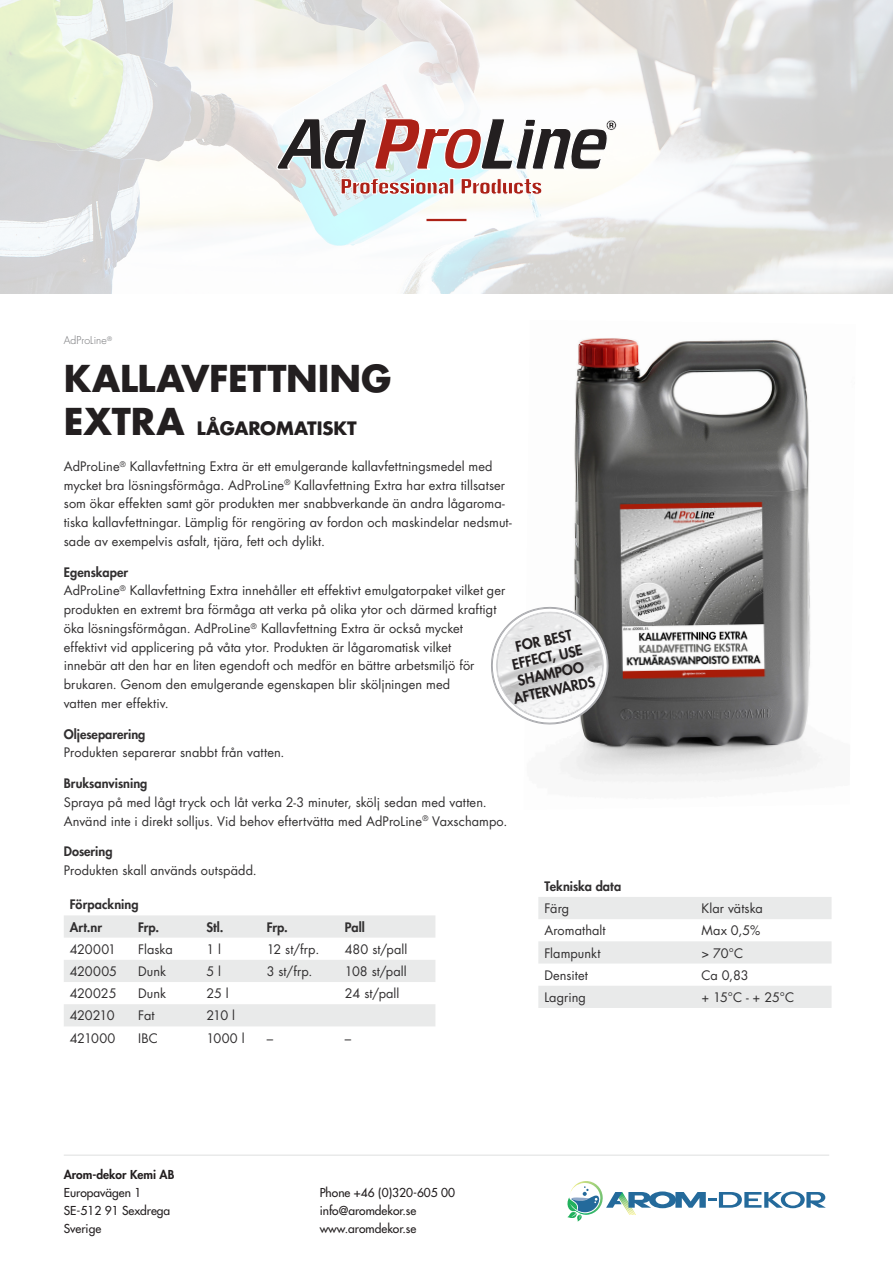
<style>
.page{position:relative;width:893px;height:1263px;background:#fff}
.page>*{position:absolute;margin:0;border:0;box-sizing:border-box;transform-origin:0 0}
.Produktrubrik{font:700 36px "Futura LT";letter-spacing:-.005em;color:#231f20}
.Produktrubrik-2{font:700 18px "Futura LT";letter-spacing:-.005em;color:#231f20}
.Produktrubrik-3{font:800 13.95px/16.8px "Futura LT";color:#231f20;text-align:center}
.Brödtext{font:12.75px/18.8px "Futura LT";letter-spacing:.005em;color:#312f30}
.Brödtext-2{font:800 12.75px "Futura LT";color:#312f30}
.t1{font:500 12px "Futura Std";color:#231f20}
.t2{font:800 12px "Futura Std";color:#231f20}
.Produktområde{font:300 10.5px "Futura LT";letter-spacing:.01em;color:#6c6d70}
.s1{font-size:36px}
</style>
<div class="page">
<svg style="left:64px;top:915px;width:371px;height:111px"></svg>
<svg style="left:538px;top:897px;width:293px;height:111px"></svg>
<svg style="left:0;top:0;width:893px;height:294px"></svg>
<svg style="left:341px;top:178px;width:108px;height:16px"></svg>
<svg style="left:449px;top:178px;width:5px;height:16px"></svg>
<svg style="left:461px;top:178px;width:81px;height:16px"></svg>
<svg style="left:276px;top:118px;width:340px;height:54px"></svg>
<hr style="left:426px;top:219px;width:40px;height:2px;background:#ac2117">
<hr style="left:64px;top:1154px;width:765px;height:2px;background:#e9eaea">
<svg style="left:567px;top:1181px;width:259px;height:40px"></svg>
<img style="left:560px;top:338px;width:261px;height:445px">
<svg style="left:491px;top:581px;width:142px;height:168px"></svg>
<p class="Produktområde" style="left:64px;top:334px;width:50px">AdProLine<sup>®</sup></p>
<p class="Produktrubrik" style="left:64px;top:354px;width:329px">KALLAVFETTNING</p>
<p class="Produktrubrik-2" style="left:64px;top:416px;width:295px"><span class="s1">EXTRA</span> LÅGAROMATISKT</p>
<p class="Brödtext" style="left:64px;top:457px;width:449px">AdProLine<sup>®</sup> Kallavfettning Extra är ett emulgerande kallavfettningsmedel med mycket bra lösningsförmåga. AdProLine<sup>®</sup> Kallavfettning Extra har extra tillsatser som ökar effekten samt gör produkten mer snabbverkande än andra lågaroma&shy;tiska kallavfettningar. Lämplig för rengöring av fordon och maskindelar nedsmut&shy;sade av exempelvis asfalt, tjära, fett och dylikt.</p>
<p class="Brödtext-2" style="left:64px;top:563px;width:66px">Egenskaper</p>
<p class="Brödtext" style="left:64px;top:581px;width:443px">AdProLine<sup>®</sup> Kallavfettning Extra innehåller ett effektivt emulgatorpaket vilket ger produkten en extremt bra förmåga att verka på olika ytor och därmed kraftigt öka lösningsförmågan. AdProLine<sup>®</sup> Kallavfettning Extra är också mycket effektivt vid applicering på våta ytor. Produkten är lågaromatisk vilket<br>innebär att den har en liten egendoft och medför en bättre arbetsmiljö för brukaren. Genom den emulgerande egenskapen blir sköljningen med<br>vatten mer effektiv.</p>
<p class="Brödtext-2" style="left:64px;top:725px;width:83px">Oljeseparering</p>
<p class="Brödtext" style="left:64px;top:743px;width:222px">Produkten separerar snabbt från vatten.</p>
<p class="Brödtext-2" style="left:64px;top:775px;width:85px">Bruksanvisning</p>
<p class="Brödtext" style="left:64px;top:793px;width:445px">Spraya på med lågt tryck och låt verka 2-3 minuter, skölj sedan med vatten.<br>Använd inte i direkt solljus. Vid behov eftertvätta med AdProLine<sup>®</sup> Vaxschampo.</p>
<p class="Brödtext-2" style="left:64px;top:843px;width:50px">Dosering</p>
<p class="Brödtext" style="left:64px;top:861px;width:195px">Produkten skall används outspädd.</p>
<p class="Brödtext-2" style="left:70px;top:896px;width:70px">Förpackning</p>
<p class="Brödtext-2" style="left:70px;top:918px;width:34px">Art.nr</p>
<p class="Brödtext-2" style="left:138px;top:918px;width:23px">Frp.</p>
<p class="Brödtext-2" style="left:206px;top:918px;width:19px">Stl.</p>
<p class="Brödtext-2" style="left:267px;top:918px;width:23px">Frp.</p>
<p class="Brödtext-2" style="left:345px;top:918px;width:21px">Pall</p>
<p class="Brödtext" style="left:70px;top:940px;width:48px">420001</p>
<p class="Brödtext" style="left:138px;top:940px;width:36px">Flaska</p>
<p class="Brödtext" style="left:206px;top:940px;width:16px">1 l</p>
<p class="Brödtext" style="left:267px;top:940px;width:54px">12 st/frp.</p>
<p class="Brödtext" style="left:345px;top:940px;width:64px">480 st/pall</p>
<p class="Brödtext" style="left:70px;top:962px;width:49px">420005</p>
<p class="Brödtext" style="left:138px;top:962px;width:30px">Dunk</p>
<p class="Brödtext" style="left:206px;top:962px;width:16px">5 l</p>
<p class="Brödtext" style="left:267px;top:962px;width:47px">3 st/frp.</p>
<p class="Brödtext" style="left:345px;top:962px;width:63px">108 st/pall</p>
<p class="Brödtext" style="left:70px;top:984px;width:48px">420025</p>
<p class="Brödtext" style="left:138px;top:984px;width:30px">Dunk</p>
<p class="Brödtext" style="left:206px;top:984px;width:24px">25 l</p>
<p class="Brödtext" style="left:345px;top:984px;width:56px">24 st/pall</p>
<p class="Brödtext" style="left:70px;top:1006px;width:46px">420210</p>
<p class="Brödtext" style="left:138px;top:1006px;width:18px">Fat</p>
<p class="Brödtext" style="left:206px;top:1006px;width:30px">210 l</p>
<p class="Brödtext" style="left:70px;top:1029px;width:47px">421000</p>
<p class="Brödtext" style="left:138px;top:1029px;width:21px">IBC</p>
<p class="Brödtext" style="left:206px;top:1029px;width:40px">1000 l</p>
<p class="Brödtext" style="left:267px;top:1029px;width:8px">–</p>
<p class="Brödtext" style="left:345px;top:1029px;width:8px">–</p>
<p class="Produktrubrik-3" style="left:501px;top:641px;width:84px;rotate:-12deg">FOR BEST<br>EFFECT, USE<br>SHAMPOO<br>AFTERWARDS</p>
<p class="Brödtext-2" style="left:544px;top:878px;width:78px">Tekniska data</p>
<p class="Brödtext" style="left:544px;top:899px;width:26px">Färg</p>
<p class="Brödtext" style="left:701px;top:899px;width:63px">Klar vätska</p>
<p class="Brödtext" style="left:544px;top:921px;width:63px">Aromathalt</p>
<p class="Brödtext" style="left:701px;top:921px;width:60px">Max 0,5%</p>
<p class="Brödtext" style="left:544px;top:944px;width:58px">Flampunkt</p>
<p class="Brödtext" style="left:701px;top:944px;width:43px">&gt; 70°C</p>
<p class="Brödtext" style="left:544px;top:966px;width:45px">Densitet</p>
<p class="Brödtext" style="left:701px;top:966px;width:49px">Ca 0,83</p>
<p class="Brödtext" style="left:544px;top:988px;width:43px">Lagring</p>
<p class="Brödtext" style="left:701px;top:988px;width:94px">+ 15°C - + 25°C</p>
<p class="t2" style="left:64px;top:1167px;width:112px">Arom-dekor Kemi AB</p>
<p class="t1" style="left:64px;top:1185px;width:79px">Europavägen 1</p>
<p class="t1" style="left:64px;top:1203px;width:108px">SE-512 91 Sexdrega</p>
<p class="t1" style="left:64px;top:1221px;width:39px">Sverige</p>
<p class="t1" style="left:320px;top:1185px;width:137px">Phone +46 (0)320-605 00</p>
<p class="t1" style="left:320px;top:1203px;width:98px">info@aromdekor.se</p>
<p class="t1" style="left:320px;top:1221px;width:98px">www.aromdekor.se</p>
</div>
